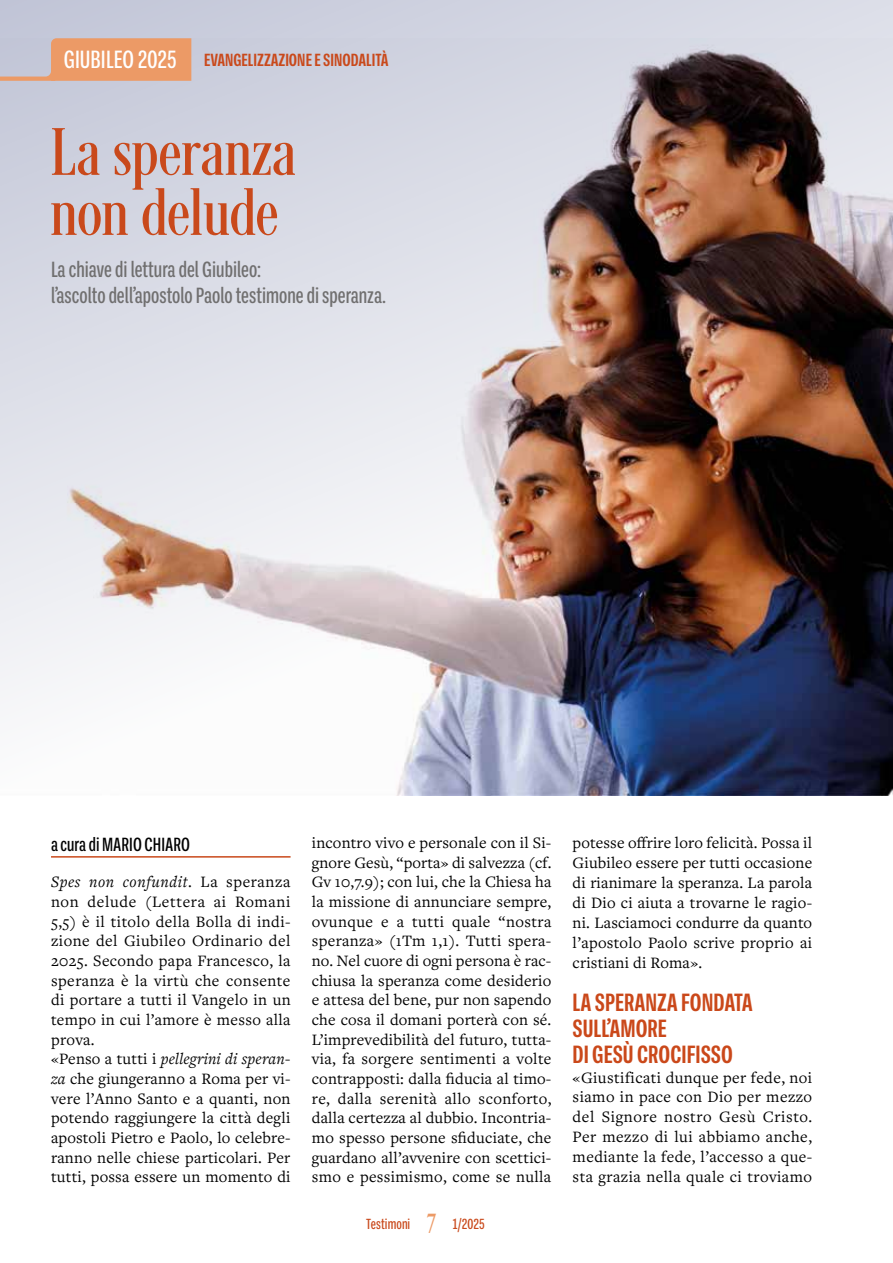
<style>
.page{position:relative;width:893px;height:1263px;background:#fff}
.page>*{position:absolute;margin:0;border:0;box-sizing:border-box;transform-origin:0 0}
.t1{font:69px/60px "Desire Pro";letter-spacing:.025em;color:#c9491b}
.t2{font:700 condensed 25.5px/26px "Ballinger X";color:#ca481a}
.t3{font:500 condensed 22.5px/25.5px "Ballinger X";color:#706f6f}
.t4{font:500 condensed 19.5px "Ballinger X";color:#000}
.t5{font:700 condensed 18px "Ballinger X";color:#c9491b}
.t6{font:16.5px/19.6px "Freight Text Pro";letter-spacing:.02em;color:#000;text-align:justify}
.t7{font:500 condensed 15px "Ballinger X";letter-spacing:.005em;color:#c9491b}
.s1{font-weight:500;font-size:25.5px;color:#fff}
.s2{font-style:italic}
.s3{font-family:"Desire Pro";font-weight:400;font-stretch:normal;font-size:28.5px;color:#ec9a66}
</style>
<div class="page">
<div style="left:0;top:0;width:893px;height:795px;background:linear-gradient(to right,#c1c5d7,#dee0e9)"></div>
<img style="left:0;top:38px;width:893px;height:757px">
<hr style="left:51px;top:856px;width:240px;height:2px;background:#c9491b">
<svg style="left:0;top:38px;width:191px;height:43px;background:#e1a582"></svg>
<p class="t5" style="left:64px;top:50px;width:148px"><span class="s1">GIUBILEO 2025</span> EVANGELIZZAZIONE</p>
<p class="t5" style="left:314px;top:50px;width:17px">ESINODALITÀ</p>
<h1 class="t1" style="left:51px;top:121px;width:246px">La speranza non delude</h1>
<h3 class="t3" style="left:51px;top:257px;width:337px">La chiave di lettura del Giubileo:<br>l’ascolto dell’apostolo Paolo testimone di speranza.</h3>
<p class="t4" style="left:51px;top:834px;width:140px">a cura di MARIO CHIARO</p>
<p class="t6" style="left:51px;top:871px;width:241px;text-align:left"><span class="s2">Spes non confundit</span>. La speranza non delude (Lettera ai Romani<br>5,5) è il titolo della Bolla di indi&shy;zione del Giubileo Ordinario del<br>2025. Secondo papa Francesco, la speranza è la virtù che consente di portare a tutti il Vangelo in un tempo in cui l’amore è messo alla prova.<br>«Penso a tutti i <span class="s2">pellegrini di speran&shy;za</span> che giungeranno a Roma per vi&shy;vere l’Anno Santo e a quanti, non potendo raggiungere la città degli apostoli Pietro e Paolo, lo celebre&shy;ranno nelle chiese particolari. Per tutti, possa essere un momento di</p>
<p class="t6" style="left:312px;top:832px;width:241px">incontro vivo e personale con il Si&shy;gnore Gesù, “porta» di salvezza (cf.<br>Gv 10,7.9); con lui, che la Chiesa ha la missione di annunciare sempre, ovunque e a tutti quale “nostra speranza» (1Tm 1,1). Tutti spera&shy;no. Nel cuore di ogni persona è rac&shy;chiusa la speranza come desiderio e attesa del bene, pur non sapendo che cosa il domani porterà con sé.<br>L’imprevedibilità del futuro, tutta&shy;via, fa sorgere sentimenti a volte contrapposti: dalla fiducia al timo&shy;re, dalla serenità allo sconforto, dalla certezza al dubbio. Incontria&shy;mo spesso persone sfiduciate, che guardano all’avvenire con scettici&shy;smo e pessimismo, come se nulla</p>
<p class="t6" style="left:573px;top:832px;width:241px">potesse offrire loro felicità. Possa il Giubileo essere per tutti occasione di rianimare la speranza. La parola di Dio ci aiuta a trovarne le ragio&shy;ni. Lasciamoci condurre da quanto l’apostolo Paolo scrive proprio ai cristiani di Roma».</p>
<h2 class="t2" style="left:573px;top:989px;width:182px">LA SPERANZA FONDATA<br>SULL’AMORE<br>DI GESÙ CROCIFISSO</h2>
<p class="t6" style="left:573px;top:1067px;width:241px">«Giustificati dunque per fede, noi siamo in pace con Dio per mezzo del Signore nostro Gesù Cristo.<br>Per mezzo di lui abbiamo anche, mediante la fede, l’accesso a que&shy;sta grazia nella quale ci troviamo</p>
<p class="t7" style="left:366px;top:1216px;width:120px">Testimoni <span class="s3">7</span> 1/2025</p>
</div>
